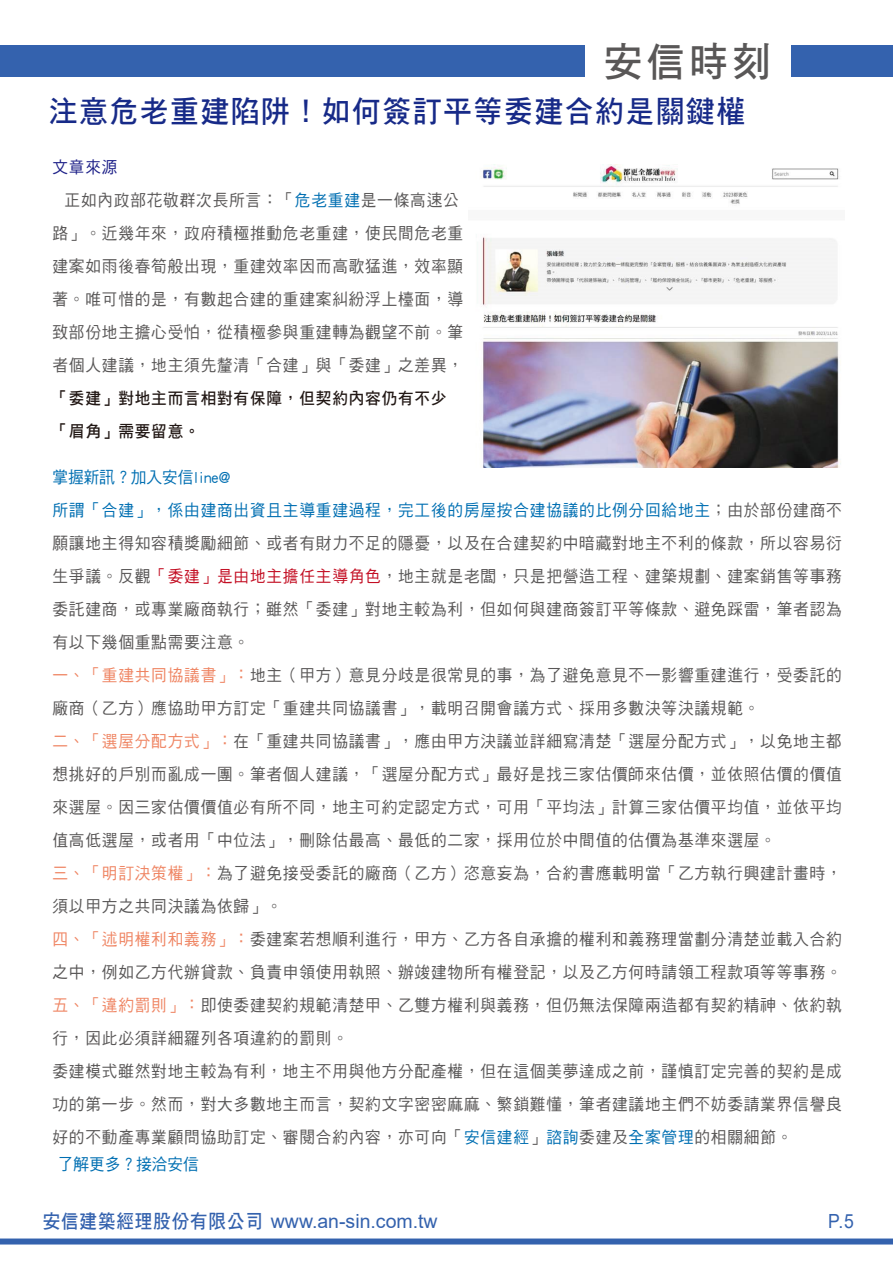
<style>
.page{position:relative;width:893px;height:1263px;background:#fff}
.page>*{position:absolute;margin:0;border:0;box-sizing:border-box;transform-origin:0 0}
.t1{font:40.95px "DF Hei Std W7";color:#595757;scale:.95 1}
.t2{font:30.45px "DF Hei Std W7";letter-spacing:.05em;color:#172a88;scale:.95 1}
.t3{font:19.5px "Arial";color:#3462ae}
.t4{font:19.5px "Arial";color:#3462ae;scale:.9 1}
.t5{font:16.5px/33px "DF Hei Std W5";letter-spacing:.05em;color:#595757;scale:.95 1}
.t6{font:16.5px/33px "DF Hei Std W7";letter-spacing:.05em;color:#221815;scale:.95 1}
.t7{font:16.5px "DF Hei Std W5";color:#006fb2;scale:.95 1}
.t8{font:16.5px "DF Hei Std W5";color:#1d2088;scale:.95 1}
.s1{color:#006fb2}
.s2{color:#c30e23}
.s3{color:#ef8563}
.s4{font-family:"DF Hei Std W7"}
</style>
<div class="page">
<div style="left:0;top:46px;width:584px;height:31px;background:#3462ae"></div>
<div style="left:792px;top:46px;width:101px;height:31px;background:#3462ae"></div>
<div style="left:0;top:1238px;width:893px;height:6px;background:#3462ae"></div>
<img style="left:482px;top:164px;width:359px;height:304px">
<h1 class="t1" style="left:604px;top:39px;width:177px">安信時刻</h1>
<h2 class="t2" style="left:49px;top:95px;width:735px">注意危老重建陷阱！如何簽訂平等委建合約是關鍵權</h2>
<p class="t8" style="left:53px;top:158px;width:70px">文章來源</p>
<p class="t5" style="left:65px;top:183px;width:416px">正如內政部花敬群次長所言：「<span class="s1">危老重建</span>是一條高速公</p>
<p class="t5" style="left:53px;top:216px;width:434px">路」。近幾年來，政府積極推動危老重建，使民間危老重</p>
<p class="t5" style="left:53px;top:249px;width:434px">建案如雨後春筍般出現，重建效率因而高歌猛進，效率顯</p>
<p class="t5" style="left:53px;top:282px;width:434px">著。唯可惜的是，有數起合建的重建案糾紛浮上檯面，導</p>
<p class="t5" style="left:53px;top:315px;width:434px">致部份地主擔心受怕，從積極參與重建轉為觀望不前。筆</p>
<p class="t5" style="left:53px;top:348px;width:434px">者個人建議，地主須先釐清「合建」與「委建」之差異，</p>
<p class="t6" style="left:53px;top:381px;width:416px">「委建」對地主而言相對有保障，但契約內容仍有不少「眉角」需要留意。</p>
<p class="t5" style="left:53px;top:460px;width:832px"><span class="s1">掌握新訊？加入安信line@<br>所謂「合建」，係由建商出資且主導重建過程，完工後的房屋按合建協議的比例分回給地主</span>；由於部份建商不願讓地主得知容積獎勵細節、或者有財力不足的隱憂，以及在合建契約中暗藏對地主不利的條款，所以容易衍生爭議。反觀<span class="s2">「委建」是由地主擔任主導角色</span>，地主就是老闆，只是把營造工程、建築規劃、建案銷售等事務委託建商，或專業廠商執行；雖然「委建」對地主較為利，但如何與建商簽訂平等條款、避免踩雷，筆者認為有以下幾個重點需要注意。<br><span class="s3">一、「重建共同協議書」：</span>地主（甲方）意見分歧是很常見的事，為了避免意見不一影響重建進行，受委託的廠商（乙方）應協助甲方訂定「重建共同協議書」，載明召開會議方式、採用多數決等決議規範。<br><span class="s3">二、「選屋分配方式」：</span>在「重建共同協議書」，應由甲方決議並詳細寫清楚「選屋分配方式」，以免地主都想挑好的戶別而亂成一團。筆者個人建議，「選屋分配方式」最好是找三家估價師來估價，並依照估價的價值來選屋。因三家估價價值必有所不同，地主可約定認定方式，可用「平均法」計算三家估價平均值，並依平均值高低選屋，或者用「中位法」，刪除估最高、最低的二家，採用位於中間值的估價為基準來選屋。<br><span class="s3">三、「明訂決策權」：</span>為了避免接受委託的廠商（乙方）恣意妄為，合約書應載明當「乙方執行興建計畫時，須以甲方之共同決議為依歸」。<br><span class="s3">四、「述明權利和義務」：</span>委建案若想順利進行，甲方、乙方各自承擔的權利和義務理當劃分清楚並載入合約之中，例如乙方代辦貸款、負責申領使用執照、辦竣建物所有權登記，以及乙方何時請領工程款項等等事務。<span class="s3">五、「違約罰則」：</span>即使委建契約規範清楚甲、乙雙方權利與義務，但仍無法保障兩造都有契約精神、依約執行，因此必須詳細羅列各項違約的罰則。<br>委建模式雖然對地主較為有利，地主不用與他方分配產權，但在這個美夢達成之前，謹慎訂定完善的契約是成功的第一步。然而，對大多數地主而言，契約文字密密麻麻、繁鎖難懂，筆者建議地主們不妨委請業界信譽良好的不動產專業顧問協助訂定、審閱合約內容，亦可向「<span class="s1">安信建經</span>」<span class="s1">諮詢</span>委建及<span class="s1">全案管理</span>的相關細節。</p>
<p class="t7" style="left:58px;top:1155px;width:150px">了解更多？接洽安信</p>
<p class="t3" style="left:43px;top:1207px;width:396px"><span class="s4">安信建築經理股份有限公司</span> www.an-sin.com.tw</p>
<p class="t4" style="left:828px;top:1207px;width:30px">P.5</p>
</div>
